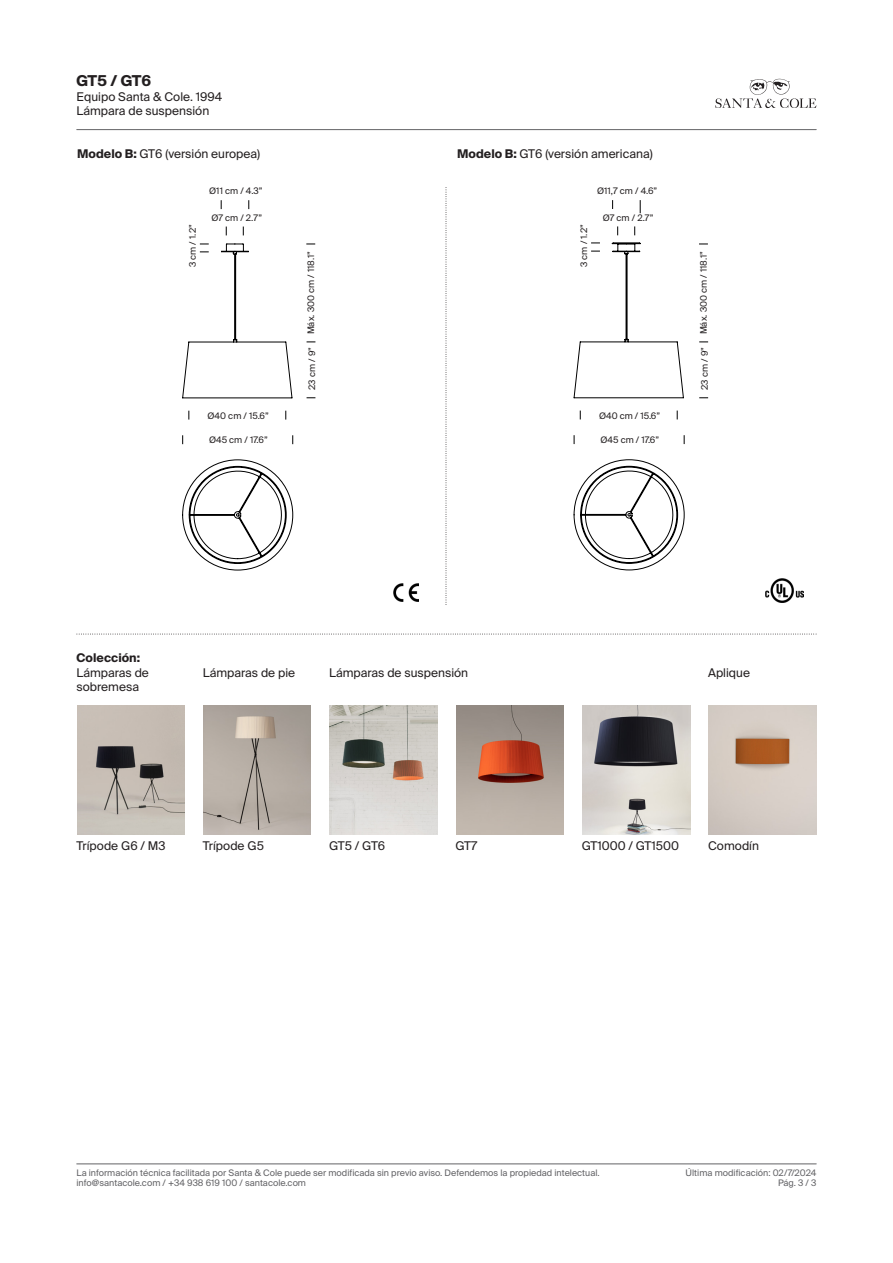
<style>
.page{position:relative;width:893px;height:1263px;background:#fff}
.page>*{position:absolute;margin:0;border:0;box-sizing:border-box;transform-origin:0 0}
.t1{font:700 15px "Suisse Intl";letter-spacing:-.025em;color:#231f20}
.t2{font:12px/14.4px "Suisse Intl";color:#231f20}
.t3{font:700 12px "Suisse Intl";color:#231f20}
.t4{font:9px "Suisse Intl";color:#636366}
.COTA{font:9px "Suisse Intl";color:#231f20}
.s1{font-weight:700}
</style>
<div class="page">
<svg style="left:715px;top:79px;width:101px;height:29px"></svg>
<hr style="left:77px;top:129px;width:739px;height:1px;background:#636366">
<hr style="left:77px;top:1163px;width:739px;height:1px;background:#636366">
<svg style="left:77px;top:634px;width:740px;height:1px"></svg>
<svg style="left:446px;top:189px;width:1px;height:416px"></svg>
<img style="left:765px;top:579px;width:39px;height:23px">
<img style="left:394px;top:584px;width:24px;height:17px">
<svg style="left:640px;top:200px;width:1px;height:13px"></svg>
<svg style="left:574px;top:243px;width:111px;height:327px"></svg>
<svg style="left:182px;top:244px;width:111px;height:326px"></svg>
<img style="left:203px;top:706px;width:108px;height:129px">
<img style="left:709px;top:706px;width:107px;height:129px">
<img style="left:456px;top:706px;width:108px;height:129px">
<img style="left:330px;top:706px;width:107px;height:129px">
<img style="left:77px;top:706px;width:108px;height:129px">
<img style="left:582px;top:706px;width:108px;height:129px">
<p class="t1" style="left:77px;top:72px;width:76px">GT5 / GT6</p>
<p class="t2" style="left:77px;top:89px;width:147px">Equipo Santa &amp; Cole. 1994<br>Lámpara de suspensión</p>
<p class="t2" style="left:77px;top:147px;width:184px"><span class="s1">Modelo B:</span> GT6 (versión europea)</p>
<p class="t2" style="left:457px;top:147px;width:197px"><span class="s1">Modelo B:</span> GT6 (versión americana)</p>
<p class="COTA" style="left:209px;top:185px;width:55px">Ø11 cm / 4.3”</p>
<p class="COTA" style="left:597px;top:185px;width:62px">Ø11,7 cm / 4.6”</p>
<p class="COTA" style="left:211px;top:213px;width:52px">Ø7 cm / 2.7”</p>
<p class="COTA" style="left:603px;top:213px;width:52px">Ø7 cm / 2.7”</p>
<p class="COTA" style="left:187px;top:267px;width:44px;rotate:-90deg">3 cm / 1.2”</p>
<p class="COTA" style="left:306px;top:334px;width:85px;rotate:-90deg">Máx. 300 cm / 118.1”</p>
<p class="COTA" style="left:579px;top:267px;width:44px;rotate:-90deg">3 cm / 1.2”</p>
<p class="COTA" style="left:307px;top:390px;width:44px;rotate:-90deg">23 cm / 9”</p>
<p class="COTA" style="left:208px;top:410px;width:63px">Ø40 cm / 15.6”</p>
<p class="COTA" style="left:599px;top:410px;width:63px">Ø40 cm / 15.6”</p>
<p class="COTA" style="left:209px;top:435px;width:60px">Ø45 cm / 17.6”</p>
<p class="COTA" style="left:600px;top:435px;width:60px">Ø45 cm / 17.6”</p>
<p class="COTA" style="left:698px;top:334px;width:85px;rotate:-90deg">Máx. 300 cm / 118.1”</p>
<p class="COTA" style="left:699px;top:390px;width:44px;rotate:-90deg">23 cm / 9”</p>
<p class="t3" style="left:77px;top:651px;width:65px">Colección:</p>
<p class="t2" style="left:77px;top:665px;width:74px">Lámparas de sobremesa</p>
<p class="t2" style="left:203px;top:665px;width:94px">Lámparas de pie</p>
<p class="t2" style="left:329px;top:665px;width:141px">Lámparas de suspensión</p>
<p class="t2" style="left:708px;top:665px;width:43px">Aplique</p>
<p class="t2" style="left:77px;top:838px;width:91px">Trípode G6 / M3</p>
<p class="t2" style="left:203px;top:838px;width:63px">Trípode G5</p>
<p class="t2" style="left:329px;top:838px;width:58px">GT5 / GT6</p>
<p class="t2" style="left:455px;top:838px;width:23px">GT7</p>
<p class="t2" style="left:582px;top:838px;width:99px">GT1000 / GT1500</p>
<p class="t2" style="left:708px;top:838px;width:52px">Comodín</p>
<p class="t4" style="left:77px;top:1167px;width:525px">La información técnica facilitada por Santa &amp; Cole puede ser modificada sin previo aviso. Defendemos la propiedad intelectual.</p>
<p class="t4" style="left:686px;top:1167px;width:132px">Última modificación: 02/7/2024</p>
<p class="t4" style="left:77px;top:1178px;width:231px">info@santacole.com / +34 938 619 100 / santacole.com</p>
<p class="t4" style="left:778px;top:1178px;width:40px">Pág. 3 / 3</p>
</div>
